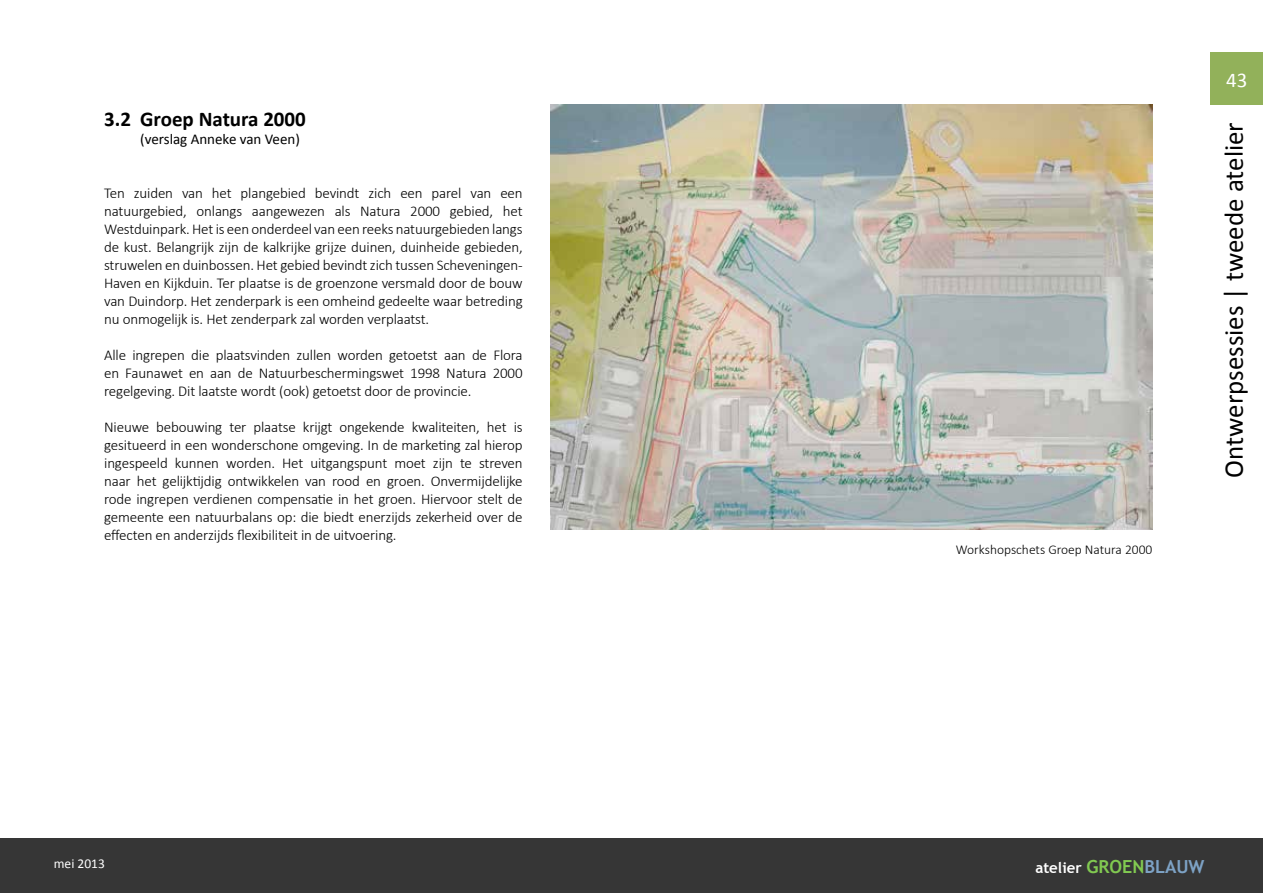
<style>
.page{position:relative;width:1263px;height:893px;background:#fff}
.page>*{position:absolute;margin:0;border:0;box-sizing:border-box;transform-origin:0 0}
.t1{font:27px "Calibri";color:#000}
.t2{font:700 21px "Calibri";color:#000}
.t3{font:21px "Calibri";color:#fff}
.t4{font:300 15px/18px "Calibri";letter-spacing:-.01em;color:#000;text-align:justify}
.t5{font:15px "Calibri";color:#000}
.t6{font:700 15px "Trebuchet MS";color:#fff}
.t7{font:300 13.5px "Calibri";color:#000}
.t8{font:13.5px "Calibri";color:#fff}
.s1{font-size:18px;color:#81c951}
.s2{font-size:18px;color:#7da2c5}
</style>
<div class="page">
<div style="left:1210px;top:53px;width:53px;height:52px;background:#92b15a"></div>
<div style="left:0;top:839px;width:1263px;height:54px;background:#363636"></div>
<img style="left:551px;top:104px;width:601px;height:426px">
<h2 class="t2" style="left:104px;top:106px;width:203px">3.2 Groep Natura 2000</h2>
<p class="t5" style="left:140px;top:130px;width:161px">(verslag Anneke van Veen)</p>
<p class="t4" style="left:104px;top:184px;width:420px">Ten zuiden van het plangebied bevindt zich een parel van een natuurgebied, onlangs aangewezen als Natura 2000 gebied, het Westduinpark. Het is een onderdeel van een reeks natuurgebieden langs de kust. Belangrijk zijn de kalkrijke grijze duinen, duinheide gebieden, struwelen en duinbossen. Het gebied bevindt zich tussen Scheveningen-Haven en Kijkduin. Ter plaatse is de groenzone versmald door de bouw van Duindorp. Het zenderpark is een omheind gedeelte waar betreding nu onmogelijk is. Het zenderpark zal worden verplaatst.</p>
<p class="t4" style="left:104px;top:346px;width:420px">Alle ingrepen die plaatsvinden zullen worden getoetst aan de Flora en Faunawet en aan de Natuurbeschermingswet 1998 Natura 2000 regelgeving. Dit laatste wordt (ook) getoetst door de provincie.</p>
<p class="t4" style="left:104px;top:418px;width:420px">Nieuwe bebouwing ter plaatse krijgt ongekende kwaliteiten, het is gesitueerd in een wonderschone omgeving. In de marketing zal hierop ingespeeld kunnen worden. Het uitgangspunt moet zijn te streven naar het gelijktijdig ontwikkelen van rood en groen. Onvermijdelijke rode ingrepen verdienen compensatie in het groen. Hiervoor stelt de gemeente een natuurbalans op: die biedt enerzijds zekerheid over de effecten en anderzijds flexibiliteit in de uitvoering.</p>
<p class="t8" style="left:54px;top:855px;width:53px">mei 2013</p>
<p class="t7" style="left:956px;top:542px;width:198px">Workshopschets Groep Natura 2000</p>
<h2 class="t3" style="left:1226px;top:67px;width:23px">43</h2>
<h1 class="t1" style="left:1217px;top:478px;width:357px;rotate:-90deg">Ontwerpsessies | tweede atelier</h1>
<p class="t6" style="left:1035px;top:859px;width:171px">atelier <span class="s1">GROEN</span><span class="s2">BLAUW</span></p>
</div>
